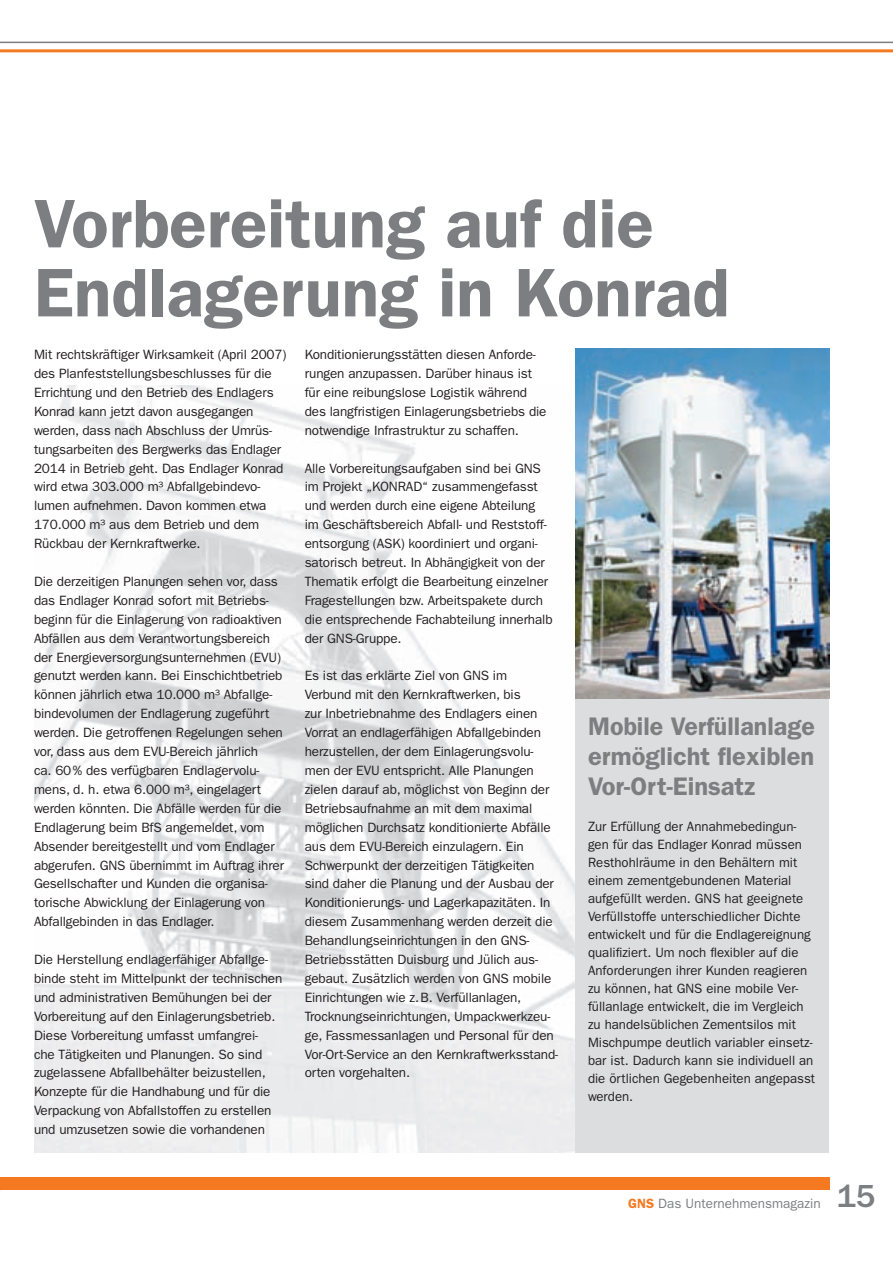
<style>
.page{position:relative;width:893px;height:1263px;background:#fff}
.page>*{position:absolute;margin:0;border:0;box-sizing:border-box;transform-origin:0 0}
.t1{font:600 69px/69px "Franklin Gothic";color:#7c7e81}
.t2{font:500 33px "Franklin Gothic";color:#7c7e81}
.t3{font:600 25.5px/30px "Franklin Gothic";color:#7c7e81;text-align:justify}
.t4{font:13.5px/18.9px "Franklin Gothic";letter-spacing:-.01em;color:#231f20}
.t5{font:13.5px "Franklin Gothic";color:#7c7e81}
.s1{font-weight:600;color:#f47921}
</style>
<div class="page">
<div style="left:0;top:1177px;width:829px;height:13px;background:#f47921"></div>
<hr style="left:0;top:42px;width:893px;height:1px;background:#7c7e81">
<hr style="left:0;top:49px;width:893px;height:3px;background:#f47921">
<img style="left:34px;top:385px;width:541px;height:767px">
<div style="left:575px;top:349px;width:254px;height:803px;background:#dcdddf"></div>
<img style="left:575px;top:349px;width:254px;height:350px">
<h1 class="t1" style="left:34px;top:189px;width:697px">Vorbereitung auf die<br>Endlagerung in Konrad</h1>
<p class="t4" style="left:34px;top:345px;width:254px">Mit rechtskräftiger Wirksamkeit (April 2007) des Planfeststellungsbeschlusses für die Errichtung und den Betrieb des Endlagers Konrad kann jetzt davon ausgegangen werden, dass nach Abschluss der Umrüs&shy;tungsarbeiten des Bergwerks das Endlager 2014 in Betrieb geht. Das Endlager Konrad wird etwa 303.000 m³ Abfallgebindevo&shy;lumen aufnehmen. Davon kommen etwa 170.000 m³ aus dem Betrieb und dem Rückbau der Kernkraftwerke.</p>
<p class="t4" style="left:34px;top:572px;width:251px">Die derzeitigen Planungen sehen vor, dass das Endlager Konrad sofort mit Betriebs&shy;beginn für die Einlagerung von radioaktiven Abfällen aus dem Verantwortungsbereich der Energieversorgungsunternehmen (EVU) genutzt werden kann. Bei Einschichtbetrieb können jährlich etwa 10.000 m³ Abfallge&shy;bindevolumen der Endlagerung zugeführt werden. Die getroffenen Regelungen sehen vor, dass aus dem EVU-Bereich jährlich<br>ca. 60% des verfügbaren Endlagervolu&shy;mens, d. h. etwa 6.000 m³, eingelagert werden könnten. Die Abfälle werden für die Endlagerung beim BfS angemeldet, vom Absender bereitgestellt und vom Endlager abgerufen. GNS übernimmt im Auftrag ihrer Gesellschafter und Kunden die organisa&shy;torische Abwicklung der Einlagerung von Abfallgebinden in das Endlager.</p>
<p class="t4" style="left:34px;top:950px;width:250px">Die Herstellung endlagerfähiger Abfallge&shy;binde steht im Mittelpunkt der technischen und administrativen Bemühungen bei der Vorbereitung auf den Einlagerungsbetrieb.<br>Diese Vorbereitung umfasst umfangrei-<br>che Tätigkeiten und Planungen. So sind zugelassene Abfallbehälter beizustellen, Konzepte für die Handhabung und für die Verpackung von Abfallstoffen zu erstellen und umzusetzen sowie die vorhandenen</p>
<p class="t4" style="left:305px;top:345px;width:243px">Konditionierungsstätten diesen Anforde&shy;rungen anzupassen. Darüber hinaus ist für eine reibungslose Logistik während des langfristigen Einlagerungsbetriebs die notwendige Infrastruktur zu schaffen.</p>
<p class="t4" style="left:305px;top:459px;width:249px">Alle Vorbereitungsaufgaben sind bei GNS im Projekt „KONRAD“ zusammengefasst und werden durch eine eigene Abteilung im Geschäftsbereich Abfall- und Reststoff&shy;entsorgung (ASK) koordiniert und organi&shy;satorisch betreut. In Abhängigkeit von der Thematik erfolgt die Bearbeitung einzelner Fragestellungen bzw. Arbeitspakete durch die entsprechende Fachabteilung innerhalb der GNS-Gruppe.</p>
<p class="t4" style="left:305px;top:666px;width:255px">Es ist das erklärte Ziel von GNS im<br>Verbund mit den Kernkraftwerken, bis<br>zur Inbetriebnahme des Endlagers einen Vorrat an endlagerfähigen Abfallgebinden herzustellen, der dem Einlagerungsvolu&shy;men der EVU entspricht. Alle Planungen zielen darauf ab, möglichst von Beginn der Betriebsaufnahme an mit dem maximal möglichen Durchsatz konditionierte Abfälle aus dem EVU-Bereich einzulagern. Ein Schwerpunkt der derzeitigen Tätigkeiten sind daher die Planung und der Ausbau der Konditionierungs- und Lagerkapazitäten. In diesem Zusammenhang werden derzeit die Behandlungseinrichtungen in den GNS-Betriebsstätten Duisburg und Jülich aus&shy;gebaut. Zusätzlich werden von GNS mobile Einrichtungen wie z.B. Verfüllanlagen, Trocknungseinrichtungen, Umpackwerkzeu&shy;ge, Fassmessanlagen und Personal für den Vor-Ort-Service an den Kernkraftwerksstand&shy;orten vorgehalten.</p>
<h3 class="t3" style="left:588px;top:712px;width:228px">Mobile Verfüllanlage ermöglicht flexiblen Vor-Ort-Einsatz</h3>
<p class="t4" style="left:588px;top:818px;width:229px;line-height:18px">Zur Erfüllung der Annahmebedingun&shy;gen für das Endlager Konrad müssen Resthohlräume in den Behältern mit einem zementgebundenen Material aufgefüllt werden. GNS hat geeignete Verfüllstoffe unterschiedlicher Dichte entwickelt und für die Endlagereignung qualifiziert. Um noch flexibler auf die Anforderungen ihrer Kunden reagieren zu können, hat GNS eine mobile Ver&shy;füllanlage entwickelt, die im Vergleich zu handelsüblichen Zementsilos mit Mischpumpe deutlich variabler einsetz&shy;bar ist. Dadurch kann sie individuell an die örtlichen Gegebenheiten angepasst werden.</p>
<p class="t5" style="left:628px;top:1195px;width:194px"><span class="s1">GNS</span> Das Unternehmensmagazin</p>
<h2 class="t2" style="left:837px;top:1178px;width:40px">15</h2>
</div>
